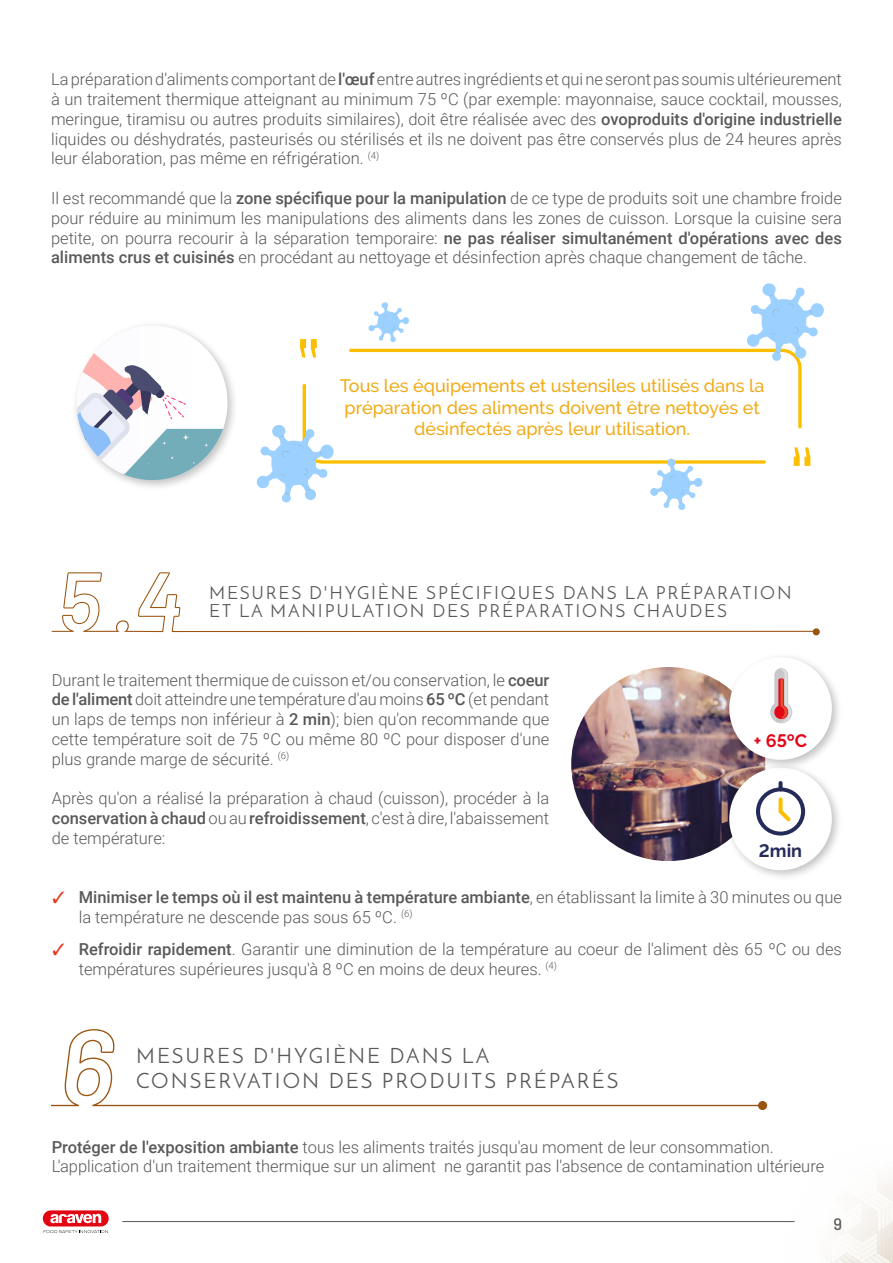
<style>
.page{position:relative;width:893px;height:1263px;background:#fff}
.page>*{position:absolute;margin:0;border:0;box-sizing:border-box;transform-origin:0 0}
.t1{font:21px/25.2px "Josefin Sans";letter-spacing:.1em;color:#595959}
.t2{font:500 18px/21.6px "Raleway";color:#f0ab17;text-align:center}
.t3{font:18px/18px "Josefin Sans";letter-spacing:.1em;color:#595959}
.t4{font:700 18px "Raleway";color:#e30617}
.t5{font:700 18px "Raleway";color:#242b59}
.t6{font:300 16.5px/19.8px "Roboto";color:#595959;text-align:justify}
.t7{font:500 16.5px "Barlow";color:#595959}
.s1{font-weight:500}
</style>
<div class="page">
<svg style="left:770px;top:1175px;width:123px;height:88px"></svg>
<svg style="left:44px;top:1230px;width:64px;height:3px"></svg>
<div style="left:43px;top:1210px;width:66px;height:16px;background:#e30613;border-radius:8px"></div>
<svg style="left:50px;top:1214px;width:51px;height:9px"></svg>
<hr style="left:122px;top:1221px;width:673px;height:1px;background:#595959">
<div style="left:71px;top:320px;width:168px;height:172px;background:#000;opacity:.25"></div>
<svg style="left:77px;top:325px;width:151px;height:155px"></svg>
<svg style="left:52px;top:572px;width:768px;height:63px"></svg>
<img style="left:571px;top:667px;width:194px;height:194px;border-radius:97px">
<div style="left:724px;top:762px;width:120px;height:120px;background:#000;opacity:.25"></div>
<div style="left:729px;top:768px;width:103px;height:102px;background:#fff;border-radius:50%"></div>
<div style="left:724px;top:651px;width:120px;height:120px;background:#000;opacity:.25"></div>
<div style="left:729px;top:657px;width:103px;height:103px;background:#fff;border-radius:50%"></div>
<svg style="left:770px;top:668px;width:23px;height:56px"></svg>
<svg style="left:756px;top:787px;width:49px;height:48px"></svg>
<div style="left:778px;top:781px;width:5px;height:10px;background:#242b59;border-radius:2px"></div>
<svg style="left:51px;top:1029px;width:707px;height:77px"></svg>
<div style="left:758px;top:1101px;width:9px;height:9px;background:#9a540f;border-radius:50%"></div>
<svg style="left:256px;top:283px;width:568px;height:227px"></svg>
<p class="t6" style="left:51px;top:69px;width:792px">La préparation d'aliments comportant de <span class="s1">l'œuf</span> entre autres ingrédients et qui ne seront pas soumis ultérieurement à un traitement thermique atteignant au minimum 75 ºC (par exemple: mayonnaise, sauce cocktail, mousses, meringue, tiramisu ou autres produits similaires), doit être réalisée avec des <span class="s1">ovoproduits d'origine industrielle </span>liquides ou déshydratés, pasteurisés ou stérilisés et ils ne doivent pas être conservés plus de 24 heures après leur élaboration, pas même en réfrigération. <sup>(4)</sup></p>
<p class="t6" style="left:51px;top:188px;width:792px">Il est recommandé que la <span class="s1">zone spécifique pour la manipulation</span> de ce type de produits soit une chambre froide pour réduire au minimum les manipulations des aliments dans les zones de cuisson. Lorsque la cuisine sera petite, on pourra recourir à la séparation temporaire: <span class="s1">ne pas réaliser simultanément d'opérations avec des aliments crus et cuisinés</span> en procédant au nettoyage et désinfection après chaque changement de tâche.</p>
<p class="t2" style="left:340px;top:375px;width:426px">Tous les équipements et ustensiles utilisés dans la préparation des aliments doivent être nettoyés et désinfectés après leur utilisation.</p>
<p class="t3" style="left:209px;top:584px;width:584px">MESURES D'HYGIÈNE SPÉCIFIQUES DANS LA PRÉPARATION<br>ET LA MANIPULATION DES PRÉPARATIONS CHAUDES</p>
<p class="t6" style="left:52px;top:669px;width:499px">Durant le traitement thermique de cuisson et/ou conservation, le <span class="s1">coeur de l'aliment</span> doit atteindre une température d'au moins <span class="s1">65 ºC</span> (et pendant un laps de temps non inférieur à <span class="s1">2 min</span>); bien qu'on recommande que cette température soit de 75 ºC ou même 80 ºC pour disposer d'une plus grande marge de sécurité. <sup>(6)</sup></p>
<p class="t6" style="left:52px;top:788px;width:499px">Après qu'on a réalisé la préparation à chaud (cuisson), procéder à la <span class="s1">conservation à chaud</span> ou au <span class="s1">refroidissement</span>, c'est à dire, l'abaissement de température:</p>
<p class="t4" style="left:754px;top:730px;width:55px">+ 65ºC</p>
<p class="t5" style="left:759px;top:840px;width:45px">2min</p>
<p class="t6" style="left:79px;top:886px;width:765px"><span class="s1">Minimiser le temps où il est maintenu à température ambiante</span>, en établissant la limite à 30 minutes ou que la température ne descende pas sous 65 ºC. <sup>(6)</sup></p>
<p class="t6" style="left:79px;top:939px;width:765px"><span class="s1">Refroidir rapidement</span>. Garantir une diminution de la température au coeur de l'aliment dès 65 ºC ou des températures supérieures jusqu'à 8 ºC en moins de deux heures. <sup>(4)</sup></p>
<p class="t1" style="left:136px;top:1043px;width:484px">MESURES D'HYGIÈNE DANS LA<br>CONSERVATION DES PRODUITS PRÉPARÉS</p>
<p class="t6" style="left:52px;top:1136px;width:774px"><span class="s1">Protéger de l'exposition ambiante</span> tous les aliments traités jusqu'au moment de leur consommation.<br>L'application d'un traitement thermique sur un aliment ne garantit pas l'absence de contamination ultérieure</p>
<p class="t7" style="left:833px;top:1212px;width:10px">9</p>
</div>
